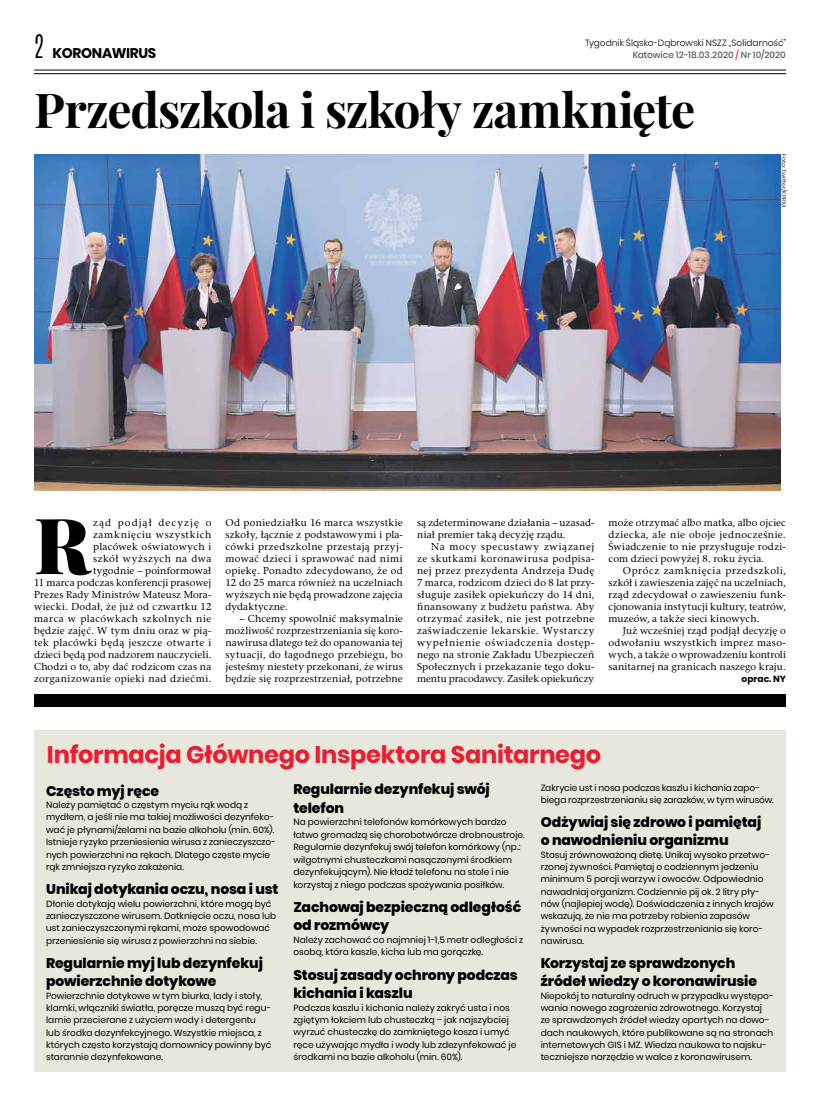
<style>
.page{position:relative;width:820px;height:1106px;background:#fff}
.page>*{position:absolute;margin:0;border:0;box-sizing:border-box;transform-origin:0 0}
.t1{font:900 77.7px "Playfair Display";color:#000}
.t2{font:700 48px "Playfair Display";letter-spacing:-.02em;color:#000}
.t3{font:700 24px "Poppins";letter-spacing:-.01em;color:#ed1c2e}
.t4{font:800 14px/18.5px "Poppins";letter-spacing:-.005em;color:#000}
.t5{font:700 14px "Poppins";letter-spacing:-.025em;color:#000}
.t6{font:10px/12px "Rashel EFN";letter-spacing:.02em;color:#000;text-align:justify}
.t7{font:9px/12.4px "Poppins";color:#000}
.t8{font:300 9px "Poppins";color:#000}
.t9{font:500 9px "Poppins";color:#58595b}
.t10{font:700 9px "Poppins";letter-spacing:.005em;color:#000}
.t11{font:300 6px "Poppins";letter-spacing:.015em;color:#000}
.s1{font-family:"Antonio";font-weight:300;font-size:27px}
.s2{color:#ed1c2e}
</style>
<div class="page">
<hr style="left:34px;top:70px;width:751px;height:1px;background:#000">
<hr style="left:34px;top:73px;width:751px;height:1px;background:#000">
<img style="left:34px;top:154px;width:746px;height:336px">
<div style="left:34px;top:694px;width:751px;height:12px;background:#000"></div>
<div style="left:34px;top:730px;width:751px;height:341px;background:#e7e7dd"></div>
<h3 class="t5" style="left:34px;top:45px;width:124px"><span class="s1">2</span> KORONAWIRUS</h3>
<p class="t8" style="left:585px;top:38px;width:202px">Tygodnik Śląsko-Dąbrowski NSZZ „Solidarność”</p>
<p class="t9" style="left:632px;top:50px;width:155px">Katowice 12-18.03.2020 <span class="s2">/</span> Nr 10/2020</p>
<h2 class="t2" style="left:34px;top:80px;width:662px">Przedszkola i szkoły zamknięte</h2>
<p class="t11" style="left:787px;top:154px;width:54px;rotate:90deg">Foto: Twitter/KPRM</p>
<p class="t6" style="left:34px;top:516px;width:179px;text-align:right">ząd podjął decyzję o zamknięciu wszystkich<br>placówek oświatowych i<br>szkół wyższych na dwa<br>tygodnie – poinformował<br>11 marca podczas konferencji prasowej<br>Prezes Rady Ministrów Mateusz Mora&shy;wiecki. Dodał, że już od czwartku 12 marca w placówkach szkolnych nie będzie zajęć. W tym dniu oraz w pią&shy;tek placówki będą jeszcze otwarte i dzieci będą pod nadzorem nauczycieli.<br>Chodzi o to, aby dać rodzicom czas na zorganizowanie opieki nad dziećmi.</p>
<p class="t6" style="left:225px;top:516px;width:179px">Od poniedziałku 16 marca wszystkie szkoły, łącznie z podstawowymi i pla&shy;cówki przedszkolne przestają przyj&shy;mować dzieci i sprawować nad nimi opiekę. Ponadto zdecydowano, że od 12 do 25 marca również na uczelniach wyższych nie będą prowadzone zajęcia dydaktyczne.</p>
<h1 class="t1" style="left:34px;top:495px;width:58px">R</h1>
<p class="t6" style="left:225px;top:612px;width:179px;text-indent:14px">– Chcemy spowolnić maksymalnie możliwość rozprzestrzeniania się koro&shy;nawirusa dlatego też do opanowania tej sytuacji, do łagodnego przebiegu, bo jesteśmy niestety przekonani, że wirus będzie się rozprzestrzeniał, potrzebne</p>
<p class="t6" style="left:417px;top:516px;width:179px">są zdeterminowane działania – uzasad&shy;niał premier taką decyzję rządu.</p>
<p class="t6" style="left:417px;top:540px;width:179px;text-indent:14px">Na mocy specustawy związanej ze skutkami koronawirusa podpisa&shy;nej przez prezydenta Andrzeja Dudę 7 marca, rodzicom dzieci do 8 lat przy&shy;sługuje zasiłek opiekuńczy do 14 dni, finansowany z budżetu państwa. Aby otrzymać zasiłek, nie jest potrzebne zaświadczenie lekarskie. Wystarczy wypełnienie oświadczenia dostęp&shy;nego na stronie Zakładu Ubezpieczeń Społecznych i przekazanie tego doku&shy;mentu pracodawcy. Zasiłek opiekuńczy</p>
<p class="t6" style="left:608px;top:516px;width:179px">może otrzymać albo matka, albo ojciec dziecka, ale nie oboje jednocześnie.<br>Świadczenie to nie przysługuje rodzi&shy;com dzieci powyżej 8. roku życia.</p>
<p class="t6" style="left:608px;top:564px;width:179px;text-indent:14px">Oprócz zamknięcia przedszkoli, szkół i zawieszenia zajęć na uczelniach, rząd zdecydował o zawieszeniu funk&shy;cjonowania instytucji kultury, teatrów, muzeów, a także sieci kinowych.</p>
<p class="t6" style="left:608px;top:624px;width:179px;text-indent:14px">Już wcześniej rząd podjął decyzję o odwołaniu wszystkich imprez maso&shy;wych, a także o wprowadzeniu kontroli sanitarnej na granicach naszego kraju.</p>
<p class="t10" style="left:741px;top:674px;width:46px">oprac. NY</p>
<h3 class="t3" style="left:47px;top:740px;width:555px">Informacja Głównego Inspektora Sanitarnego</h3>
<h3 class="t4" style="left:46px;top:781px;width:114px">Często myj ręce</h3>
<p class="t7" style="left:46px;top:798px;width:231px">Należy pamiętać o częstym myciu rąk wodą z mydłem, a jeśli nie ma takiej możliwości dezynfeko&shy;wać je płynami/żelami na bazie alkoholu (min. 60%).<br>Istnieje ryzyko przeniesienia wirusa z zanieczyszczo&shy;nych powierzchni na rękach. Dlatego częste mycie rąk zmniejsza ryzyko zakażenia.</p>
<h3 class="t4" style="left:46px;top:880px;width:234px">Unikaj dotykania oczu, nosa i ust</h3>
<p class="t7" style="left:46px;top:897px;width:231px">Dłonie dotykają wielu powierzchni, które mogą być zanieczyszczone wirusem. Dotknięcie oczu, nosa lub ust zanieczyszczonymi rękami, może spowodować przeniesienie się wirusa z powierzchni na siebie.</p>
<h3 class="t4" style="left:46px;top:953px;width:218px">Regularnie myj lub dezynfekuj powierzchnie dotykowe</h3>
<p class="t7" style="left:46px;top:989px;width:227px">Powierzchnie dotykowe w tym biurka, lady i stoły, klamki, włączniki światła, poręcze muszą być regu&shy;larnie przecierane z użyciem wody i detergentu lub środka dezynfekcyjnego. Wszystkie miejsca, z których często korzystają domownicy powinny być starannie dezynfekowane.</p>
<h3 class="t4" style="left:293px;top:780px;width:198px">Regularnie dezynfekuj swój telefon</h3>
<p class="t7" style="left:293px;top:816px;width:233px">Na powierzchni telefonów komórkowych bardzo łatwo gromadzą się chorobotwórcze drobnoustroje.<br>Regularnie dezynfekuj swój telefon komórkowy (np.: wilgotnymi chusteczkami nasączonymi środkiem dezynfekującym). Nie kładź telefonu na stole i nie korzystaj z niego podczas spożywania posiłków.</p>
<h3 class="t4" style="left:293px;top:897px;width:229px">Zachowaj bezpieczną odległość od rozmówcy</h3>
<p class="t7" style="left:293px;top:933px;width:231px">Należy zachować co najmniej 1-1,5 metr odległości z osobą, która kaszle, kicha lub ma gorączkę.</p>
<h3 class="t4" style="left:293px;top:965px;width:226px">Stosuj zasady ochrony podczas kichania i kaszlu</h3>
<p class="t7" style="left:293px;top:1001px;width:224px">Podczas kaszlu i kichania należy zakryć usta i nos zgiętym łokciem lub chusteczką – jak najszybciej wyrzuć chusteczkę do zamkniętego kosza i umyć ręce używając mydła i wody lub zdezynfekować je środkami na bazie alkoholu (min. 60%).</p>
<p class="t7" style="left:540px;top:781px;width:234px">Zakrycie ust i nosa podczas kaszlu i kichania zapo&shy;biega rozprzestrzenianiu się zarazków, w tym wirusów.</p>
<h3 class="t4" style="left:540px;top:813px;width:222px">Odżywiaj się zdrowo i pamiętaj o nawodnieniu organizmu</h3>
<p class="t7" style="left:540px;top:848px;width:234px">Stosuj zrównoważoną dietę. Unikaj wysoko przetwo&shy;rzonej żywności. Pamiętaj o codziennym jedzeniu minimum 5 porcji warzyw i owoców. Odpowiednio nawadniaj organizm. Codziennie pij ok. 2 litry pły&shy;nów (najlepiej wodę). Doświadczenia z innych krajów wskazują, że nie ma potrzeby robienia zapasów żywności na wypadek rozprzestrzeniania się koro&shy;nawirusa.</p>
<h3 class="t4" style="left:540px;top:954px;width:218px">Korzystaj ze sprawdzonych źródeł wiedzy o koronawirusie</h3>
<p class="t7" style="left:540px;top:989px;width:235px">Niepokój to naturalny odruch w przypadku występo&shy;wania nowego zagrożenia zdrowotnego. Korzystaj<br>ze sprawdzonych źródeł wiedzy opartych na dowo&shy;dach naukowych, które publikowane są na stronach internetowych GIS i MZ. Wiedza naukowa to najsku&shy;teczniejsze narzędzie w walce z koronawirusem.</p>
</div>
